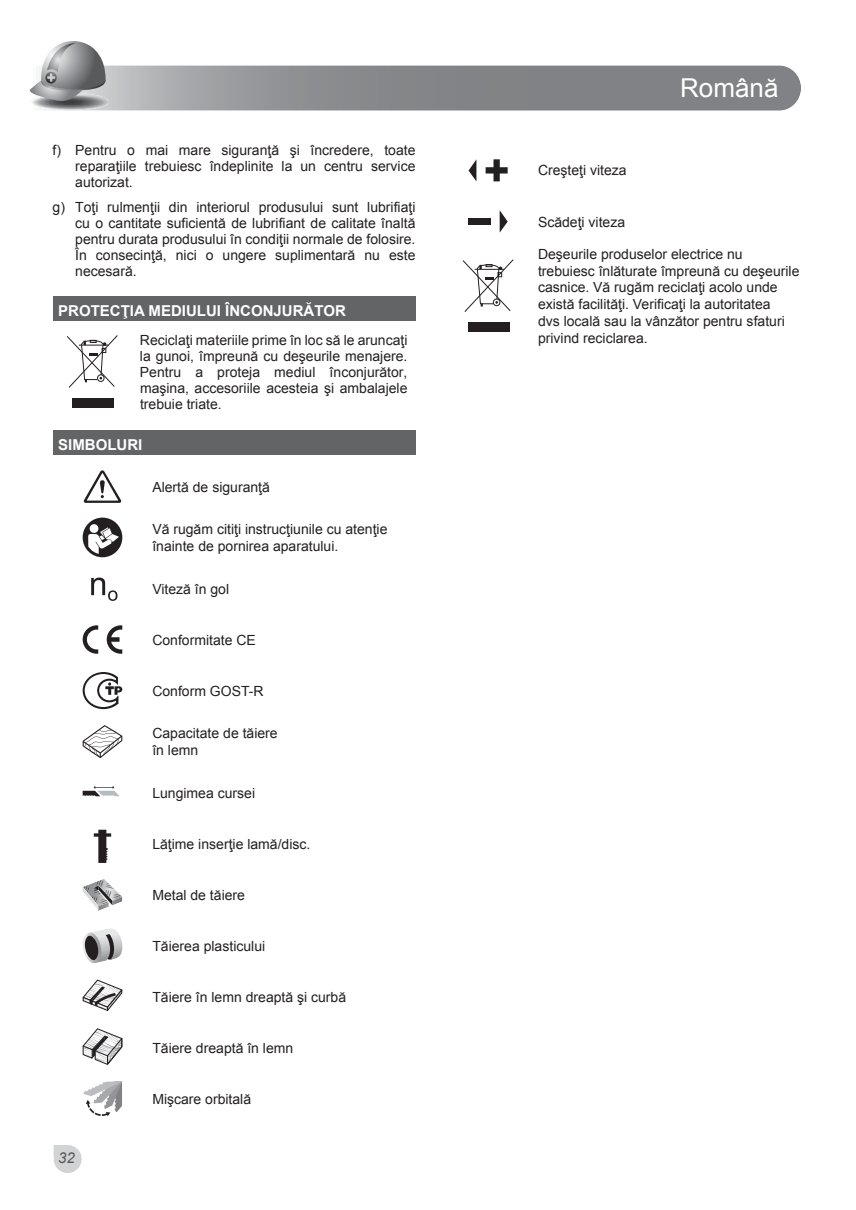
<style>
.page{position:relative;width:856px;height:1210px;background:#fff}
.page>*{position:absolute;margin:0;border:0;box-sizing:border-box;transform-origin:0 0}
.t1{font:26px "Arial";color:#fff}
.t2{font:700 15px "Arial";color:#fff}
.t3{font:italic 15px "Arial";color:#58595b}
.t4{font:14px/16px "Arial";color:#231f20;text-align:justify}
</style>
<div class="page">
<svg style="left:29px;top:41px;width:772px;height:70px"></svg>
<svg style="left:53px;top:1145px;width:29px;height:28px"></svg>
<div style="left:53px;top:297px;width:362px;height:24px;background:#636466"></div>
<div style="left:53px;top:430px;width:362px;height:24px;background:#636466"></div>
<svg style="left:67px;top:335px;width:51px;height:53px"></svg>
<div style="left:72px;top:398px;width:42px;height:10px;background:#231f20"></div>
<svg style="left:83px;top:470px;width:39px;height:33px"></svg>
<svg style="left:83px;top:517px;width:39px;height:40px"></svg>
<svg style="left:91px;top:577px;width:26px;height:24px"></svg>
<svg style="left:83px;top:625px;width:15px;height:28px"></svg>
<svg style="left:107px;top:625px;width:15px;height:28px"></svg>
<svg style="left:83px;top:672px;width:39px;height:37px"></svg>
<svg style="left:83px;top:725px;width:39px;height:33px"></svg>
<svg style="left:83px;top:786px;width:36px;height:10px"></svg>
<svg style="left:94px;top:829px;width:17px;height:34px"></svg>
<svg style="left:83px;top:879px;width:39px;height:31px"></svg>
<svg style="left:83px;top:928px;width:39px;height:35px"></svg>
<svg style="left:82px;top:979px;width:41px;height:32px"></svg>
<svg style="left:82px;top:1028px;width:41px;height:37px"></svg>
<svg style="left:83px;top:1081px;width:39px;height:35px"></svg>
<svg style="left:485px;top:159px;width:23px;height:22px"></svg>
<svg style="left:468px;top:160px;width:8px;height:21px"></svg>
<div style="left:468px;top:218px;width:23px;height:7px;background:#231f20"></div>
<svg style="left:500px;top:211px;width:8px;height:21px"></svg>
<svg style="left:463px;top:259px;width:50px;height:53px"></svg>
<div style="left:468px;top:322px;width:41px;height:10px;background:#231f20"></div>
<p class="t4" style="left:75px;top:142px;width:342px;text-indent:-23px">f) Pentru o mai mare siguranţă şi încredere, toate reparaţiile trebuiesc îndeplinite la un centru service autorizat.</p>
<p class="t4" style="left:75px;top:199px;width:342px;text-indent:-23px">g) Toţi rulmenţii din interiorul produsului sunt lubrifiaţi cu o cantitate suficientă de lubrifiant de calitate înaltă pentru durata produsului în condiţii normale de folosire.<br>În consecinţă, nici o ungere suplimentară nu este necesară.</p>
<p class="t2" style="left:58px;top:302px;width:289px">PROTECŢIA MEDIULUI ÎNCONJURĂTOR</p>
<p class="t4" style="left:140px;top:332px;width:269px">Reciclaţi materiile prime în loc să le aruncaţi la gunoi, împreună cu deşeurile menajere.<br>Pentru a proteja mediul înconjurător, maşina, accesoriile acesteia şi ambalajele trebuie triate.</p>
<p class="t2" style="left:58px;top:436px;width:86px">SIMBOLURI</p>
<p class="t4" style="left:152px;top:478px;width:119px">Alertă de siguranţă</p>
<p class="t4" style="left:152px;top:521px;width:237px;line-height:16.8px">Vă rugăm citiţi instrucţiunile cu atenţie înainte de pornirea aparatului.</p>
<p class="t4" style="left:152px;top:581px;width:78px">Viteză în gol</p>
<p class="t4" style="left:152px;top:632px;width:105px">Conformitate CE</p>
<p class="t4" style="left:152px;top:683px;width:113px">Conform GOST-R</p>
<p class="t4" style="left:152px;top:725px;width:127px;line-height:16.8px">Capacitate de tăiere în lemn</p>
<p class="t4" style="left:152px;top:785px;width:104px">Lungimea cursei</p>
<p class="t4" style="left:152px;top:836px;width:159px">Lăţime inserţie lamă/disc.</p>
<p class="t4" style="left:152px;top:887px;width:94px">Metal de tăiere</p>
<p class="t3" style="left:58px;top:1147px;width:18px">32</p>
<p class="t4" style="left:152px;top:938px;width:114px">Tăierea plasticului</p>
<p class="t4" style="left:152px;top:989px;width:195px">Tăiere în lemn dreaptă şi curbă</p>
<p class="t4" style="left:152px;top:1040px;width:142px">Tăiere dreaptă în lemn</p>
<p class="t4" style="left:152px;top:1091px;width:100px">Mişcare orbitală</p>
<h1 class="t1" style="left:680px;top:73px;width:100px">Română</h1>
<p class="t4" style="left:538px;top:163px;width:90px">Creşteţi viteza</p>
<p class="t4" style="left:538px;top:214px;width:89px">Scădeţi viteza</p>
<p class="t4" style="left:538px;top:245px;width:263px;line-height:16.8px;text-align:left">Deşeurile produselor electrice nu trebuiesc înlăturate împreună cu deşeurile casnice. Vă rugăm reciclaţi acolo unde există facilităţi. Verificaţi la autoritatea<br>dvs locală sau la vânzător pentru sfaturi privind reciclarea.</p>
</div>
